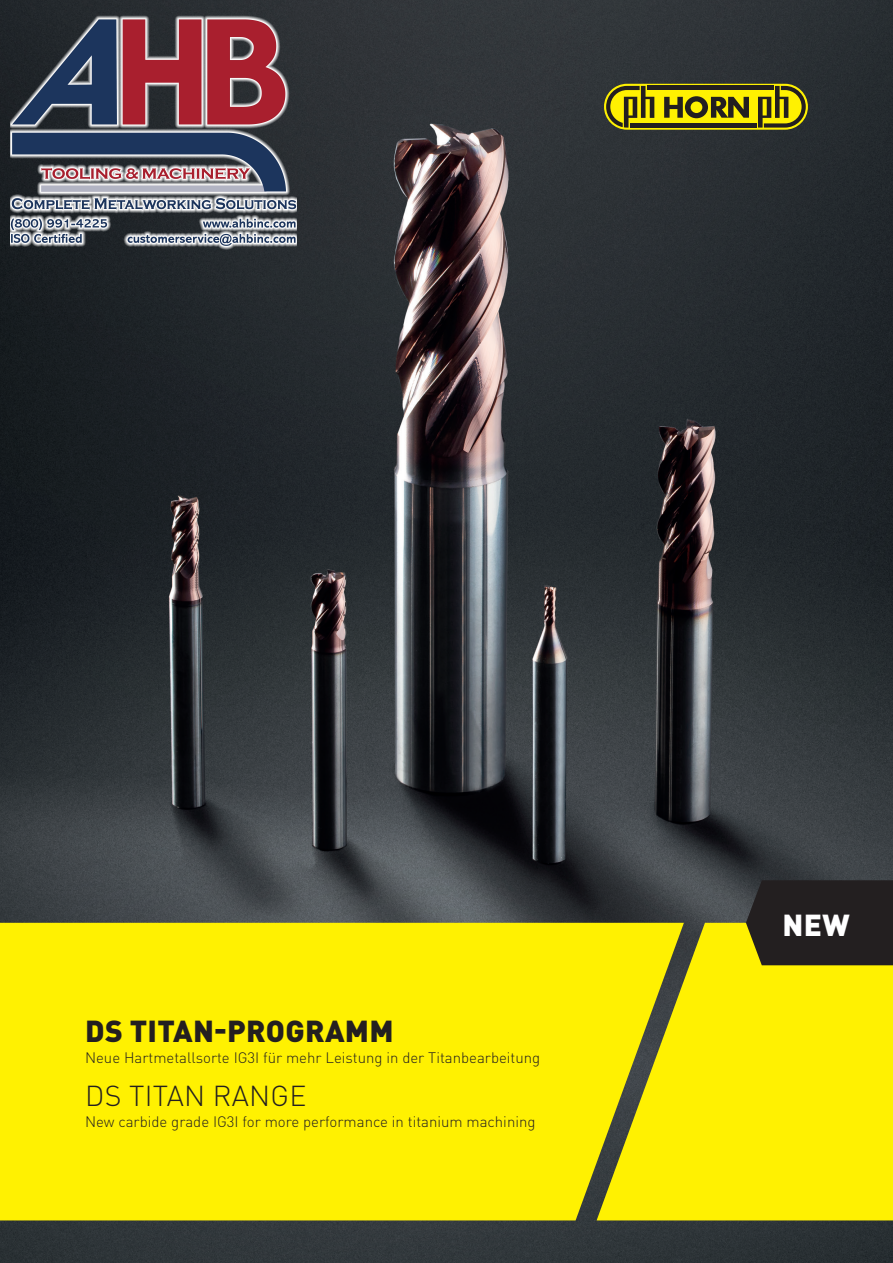
<style>
.page{position:relative;width:893px;height:1263px;background:#fff}
.page>*{position:absolute;margin:0;border:0;box-sizing:border-box;transform-origin:0 0}
.t1{font:900 30px "DIN Pro";letter-spacing:.01em;color:#231f20}
.t2{font:900 30px "DIN Pro";color:#fff}
.t3{font:300 28.5px "DIN Pro";letter-spacing:.01em;color:#231f20}
.t4{font:300 15px "DIN Pro";color:#231f20}
</style>
<div class="page">
<img style="left:0;top:0;width:893px;height:1263px">
<div style="left:0;top:923px;width:597px;height:297px;background:#fff101"></div>
<svg style="left:597px;top:923px;width:296px;height:297px;background:#f1e405"></svg>
<div style="left:604px;top:84px;width:204px;height:46px;background:#fff101;border-radius:23px"></div>
<hr style="left:647px;top:86px;width:127px;height:4px;background:#231f20">
<div style="left:630px;top:123px;width:127px;height:5px;background:#231f20"></div>
<svg style="left:606px;top:86px;width:48px;height:42px"></svg>
<svg style="left:664px;top:96px;width:85px;height:22px"></svg>
<svg style="left:758px;top:86px;width:48px;height:42px"></svg>
<div style="left:746px;top:880px;width:147px;height:85px;background:#231f20"></div>
<img style="left:11px;top:12px;width:286px;height:258px">
<h1 class="t1" style="left:85px;top:1007px;width:310px">DS TITAN-PROGRAMM</h1>
<p class="t4" style="left:85px;top:1046px;width:457px">Neue Hartmetallsorte IG3I für mehr Leistung in der Titanbearbeitung</p>
<h2 class="t3" style="left:85px;top:1074px;width:223px">DS TITAN RANGE</h2>
<p class="t4" style="left:85px;top:1110px;width:452px">New carbide grade IG3I for more performance in titanium machining</p>
<h1 class="t2" style="left:782px;top:901px;width:69px">NEW</h1>
</div>
